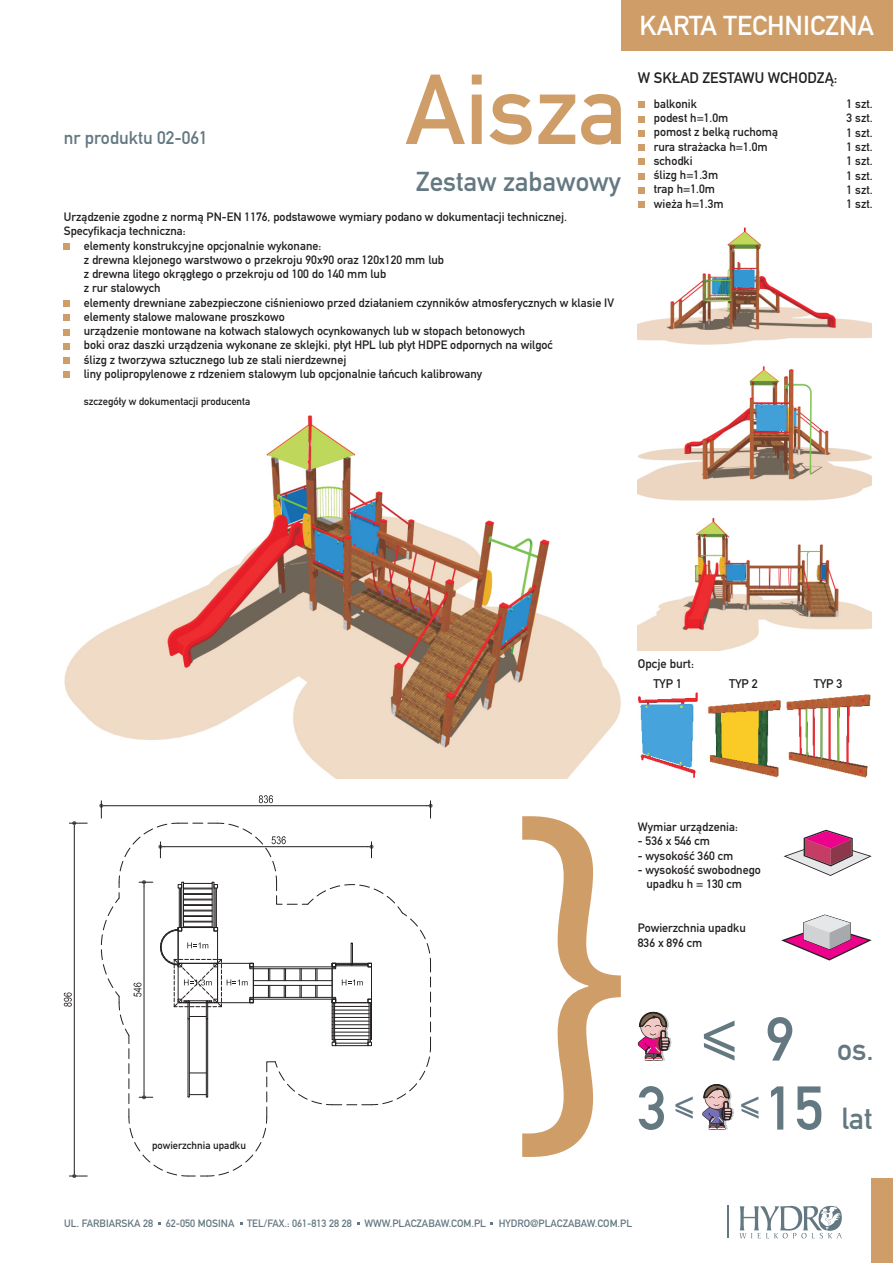
<style>
.page{position:relative;width:893px;height:1263px;background:#fff}
.page>*{position:absolute;margin:0;border:0;box-sizing:border-box;transform-origin:0 0}
.t1{font:97.5px "DIN Mittelschrift LTCE";color:#cf9e68}
.t2{font:60.6px "DIN Mittelschrift LTCE";color:#647882}
.t3{font:30px "DIN Mittelschrift LTCE";color:#647882}
.t4{font:27px "DIN Mittelschrift LTCE";color:#fff}
.t5{font:27px "DIN Mittelschrift LTCE";color:#647882}
.t6{font:18px "DIN Mittelschrift LTCE";color:#647882}
.t7{font:15px "DIN Mittelschrift LTCE";color:#231f20}
.t8{font:12.45px "DIN Mittelschrift LTCE";color:#231f20}
.t9{font:12px/14.2px "DIN Mittelschrift LTCE";color:#231f20}
.t10{font:10.5px "DIN Mittelschrift LTCE";color:#647882}
.t11{font:10.5px "DIN Mittelschrift LTCE";color:#231f20}
</style>
<div class="page">
<img style="left:638px;top:201px;width:234px;height:144px">
<img style="left:64px;top:415px;width:557px;height:363px">
<svg style="left:781px;top:914px;width:91px;height:46px"></svg>
<svg style="left:783px;top:830px;width:89px;height:46px"></svg>
<div style="left:872px;top:1178px;width:21px;height:85px;background:#cf9e68"></div>
<hr style="left:727px;top:1205px;width:1px;height:33px;background:#647882">
<div style="left:621px;top:0;width:271px;height:50px;background:#cf9e68"></div>
<svg style="left:522px;top:816px;width:99px;height:341px"></svg>
<svg style="left:739px;top:1206px;width:103px;height:32px"></svg>
<div style="left:64px;top:243px;width:6px;height:7px;background:#cf9e68"></div>
<div style="left:64px;top:300px;width:6px;height:7px;background:#cf9e68"></div>
<svg style="left:64px;top:315px;width:6px;height:6px"></svg>
<svg style="left:64px;top:329px;width:6px;height:6px"></svg>
<svg style="left:64px;top:343px;width:6px;height:6px"></svg>
<div style="left:64px;top:357px;width:6px;height:7px;background:#cf9e68"></div>
<svg style="left:64px;top:372px;width:6px;height:6px"></svg>
<img style="left:638px;top:692px;width:60px;height:86px">
<img style="left:708px;top:700px;width:73px;height:78px">
<img style="left:786px;top:694px;width:85px;height:84px">
<svg style="left:638px;top:102px;width:6px;height:6px"></svg>
<svg style="left:638px;top:116px;width:6px;height:6px"></svg>
<svg style="left:638px;top:130px;width:6px;height:6px"></svg>
<div style="left:638px;top:144px;width:6px;height:7px;background:#cf9e68"></div>
<svg style="left:638px;top:159px;width:6px;height:6px"></svg>
<svg style="left:638px;top:173px;width:6px;height:6px"></svg>
<svg style="left:638px;top:187px;width:6px;height:6px"></svg>
<div style="left:638px;top:201px;width:6px;height:7px;background:#cf9e68"></div>
<img style="left:732px;top:1108px;width:2px;height:11px">
<svg style="left:702px;top:1084px;width:30px;height:45px"></svg>
<img style="left:670px;top:1038px;width:2px;height:9px">
<svg style="left:638px;top:1012px;width:32px;height:48px"></svg>
<img style="left:638px;top:517px;width:234px;height:134px">
<img style="left:638px;top:366px;width:234px;height:135px">
<svg style="left:99px;top:795px;width:333px;height:382px"></svg>
<hr style="left:74px;top:827px;width:1px;height:345px;background:#231f20">
<svg style="left:69px;top:821px;width:18px;height:6px"></svg>
<svg style="left:69px;top:1172px;width:18px;height:6px"></svg>
<svg style="left:64px;top:992px;width:8px;height:15px"></svg>
<svg style="left:704px;top:1043px;width:31px;height:17px"></svg>
<svg style="left:675px;top:1108px;width:18px;height:11px"></svg>
<svg style="left:741px;top:1108px;width:18px;height:11px"></svg>
<h3 class="t6" style="left:64px;top:132px;width:145px">nr produktu 02-061</h3>
<h1 class="t1" style="left:406px;top:75px;width:223px">Aisza</h1>
<h3 class="t5" style="left:416px;top:172px;width:206px">Zestaw zabawowy</h3>
<p class="t9" style="left:64px;top:211px;width:505px">Urz¹dzenie zgodne z norm¹ PN-EN 1176, podstawowe wymiary podano w dokumentacji technicznej.<br>Specyfikacja techniczna:</p>
<p class="t9" style="left:84px;top:240px;width:532px">elementy konstrukcyjne opcjonalnie wykonane:<br>z drewna klejonego warstwowo o przekroju 90x90 oraz 120x120 mm lub<br>z drewna litego okr¹g³ego o przekroju od 100 do 140 mm lub<br>z rur stalowych<br>elementy drewniane zabezpieczone ciœnieniowo przed dzia³aniem czynników atmosferycznych w klasie IV elementy stalowe malowane proszkowo<br>urz¹dzenie montowane na kotwach stalowych ocynkowanych lub w stopach betonowych<br>boki oraz daszki urz¹dzenia wykonane ze sklejki, p³yt HPL lub p³yt HDPE odpornych na wilgoæ<br>œlizg z tworzywa sztucznego lub ze stali nierdzewnej<br>liny polipropylenowe z rdzeniem stalowym lub opcjonalnie ³añcuch kalibrowany</p>
<p class="t11" style="left:84px;top:398px;width:168px">szczegó³y w dokumentacji producenta</p>
<h3 class="t4" style="left:640px;top:16px;width:236px">KARTA TECHNICZNA</h3>
<p class="t7" style="left:638px;top:72px;width:201px">W SK£AD ZESTAWU WCHODZ¥:</p>
<p class="t9" style="left:654px;top:98px;width:126px">balkonik<br>podest h=1.0m<br>pomost z belk¹ ruchom¹ rura stra¿acka h=1.0m schodki<br>œlizg h=1.3m<br>trap h=1.0m<br>wie¿a h=1.3m</p>
<p class="t9" style="left:847px;top:99px;width:27px;text-align:justify">1 szt.<br>3 szt.<br>1 szt.<br>1 szt.<br>1 szt.<br>1 szt.<br>1 szt.<br>1 szt.</p>
<p class="t11" style="left:152px;top:1141px;width:95px">powierzchnia upadku</p>
<p class="t8" style="left:638px;top:659px;width:58px">Opcje burt:</p>
<p class="t8" style="left:653px;top:679px;width:30px">TYP 1</p>
<p class="t8" style="left:729px;top:679px;width:30px">TYP 2</p>
<p class="t8" style="left:814px;top:679px;width:30px">TYP 3</p>
<p class="t9" style="left:638px;top:821px;width:102px">Wymiar urz¹dzenia:</p>
<p class="t9" style="left:638px;top:836px;width:74px">- 536 x 546 cm</p>
<p class="t9" style="left:638px;top:850px;width:97px">- wysokoœæ 360 cm</p>
<p class="t9" style="left:646px;top:864px;width:116px;text-indent:-9px">- wysokoœæ swobodnego upadku h = 130 cm</p>
<p class="t9" style="left:638px;top:923px;width:109px">Powierzchnia upadku<br>836 x 896 cm</p>
<h2 class="t2" style="left:765px;top:1017px;width:31px">9</h2>
<h2 class="t2" style="left:638px;top:1086px;width:31px">3</h2>
<h2 class="t2" style="left:765px;top:1086px;width:60px">15</h2>
<h3 class="t3" style="left:837px;top:1039px;width:38px">os.</h3>
<h3 class="t3" style="left:841px;top:1108px;width:33px">lat</h3>
<p class="t10" style="left:64px;top:1219px;width:569px">UL. FARBIARSKA 28 62-050 MOSINA TEL/FAX.: 061-813 28 28 WWW.PLACZABAW.COM.PL HYDRO@PLACZABAW.COM.PL</p>
</div>
